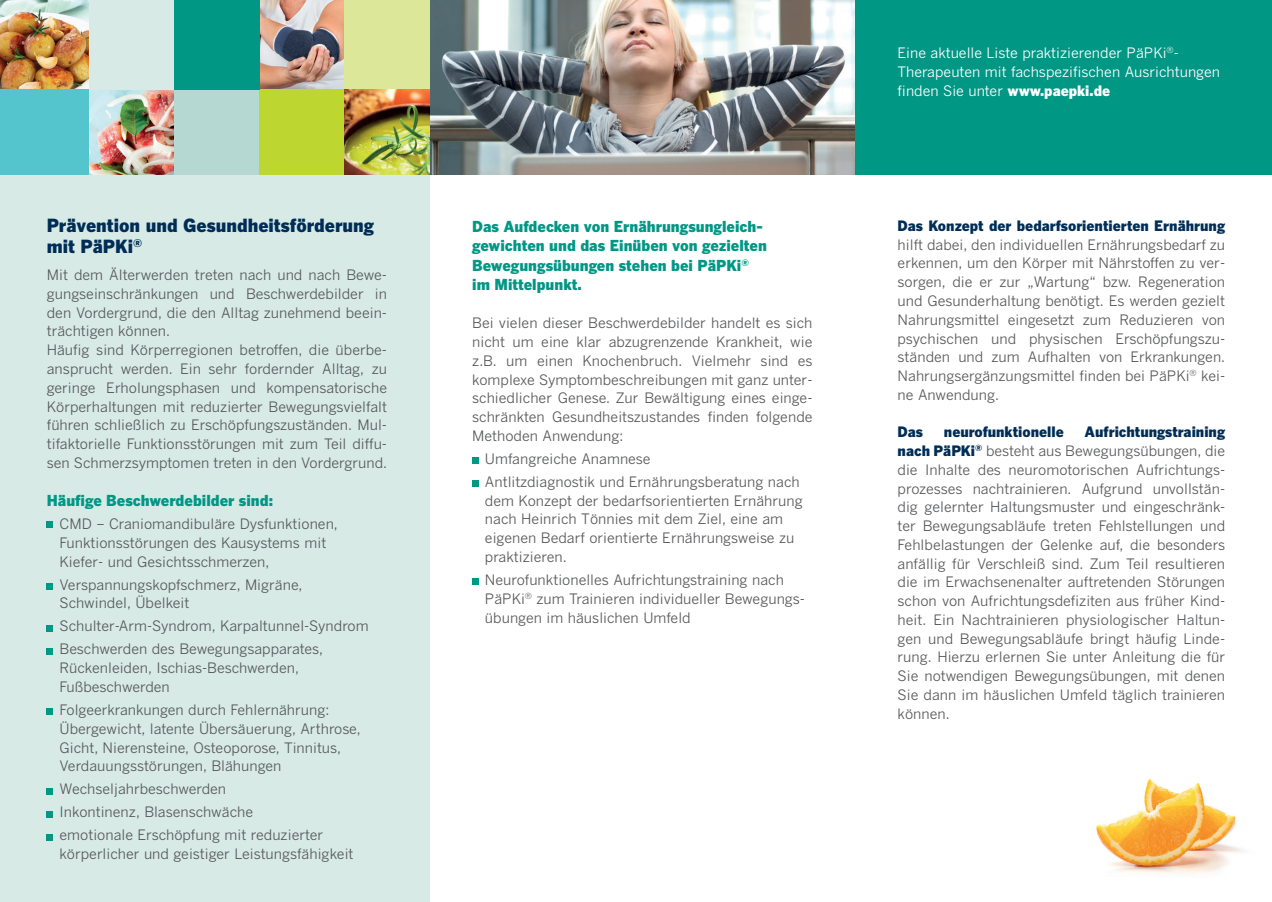
<style>
.page{position:relative;width:1272px;height:902px;background:#fff}
.page>*{position:absolute;margin:0;border:0;box-sizing:border-box;transform-origin:0 0}
.t1{font:900 18px/21px "Benton Gothic";color:#002d56}
.t2{font:900 15px/19.5px "Benton Gothic";color:#009785}
.t3{font:14.25px/18.8px "Benton Gothic";color:#57585a}
.t4{font:14.25px/18.8px "Benton Gothic";color:#fff}
.t5{font:900 14.25px "Benton Gothic";color:#002d56}
.s1{font-weight:900}
.s2{font-weight:900;color:#002d56}
</style>
<div class="page">
<div style="left:0;top:4px;width:429px;height:897px;background:#d7eae6"></div>
<img style="left:259px;top:0;width:85px;height:89px">
<img style="left:429px;top:0;width:426px;height:174px">
<div style="left:855px;top:0;width:416px;height:174px;background:#009785"></div>
<svg style="left:47px;top:521px;width:6px;height:6px"></svg>
<svg style="left:47px;top:583px;width:6px;height:6px"></svg>
<svg style="left:47px;top:625px;width:6px;height:6px"></svg>
<svg style="left:47px;top:648px;width:6px;height:6px"></svg>
<div style="left:47px;top:708px;width:6px;height:7px;background:#009785"></div>
<svg style="left:47px;top:788px;width:6px;height:6px"></svg>
<svg style="left:47px;top:811px;width:6px;height:6px"></svg>
<svg style="left:47px;top:834px;width:6px;height:6px"></svg>
<div style="left:472px;top:457px;width:6px;height:7px;background:#009785"></div>
<div style="left:472px;top:480px;width:6px;height:7px;background:#009785"></div>
<div style="left:472px;top:578px;width:6px;height:7px;background:#009785"></div>
<img style="left:1096px;top:779px;width:147px;height:95px">
<img style="left:0;top:0;width:89px;height:89px">
<div style="left:0;top:89px;width:89px;height:85px;background:#55c5cd"></div>
<img style="left:89px;top:90px;width:85px;height:84px">
<div style="left:174px;top:89px;width:85px;height:85px;background:#b6d8d2"></div>
<div style="left:259px;top:89px;width:85px;height:85px;background:#bed630"></div>
<div style="left:89px;top:0;width:85px;height:89px;background:#d7eae6"></div>
<div style="left:174px;top:0;width:85px;height:89px;background:#009785"></div>
<div style="left:344px;top:0;width:85px;height:89px;background:#dde799"></div>
<img style="left:344px;top:89px;width:85px;height:85px">
<p class="t1" style="left:47px;top:214px;width:329px">Prävention und Gesundheitsförderung mit PäPKi<sup>®</sup></p>
<p class="t3" style="left:47px;top:265px;width:342px">Mit dem Älterwerden treten nach und nach Bewe&shy;gungseinschränkungen und Beschwerdebilder in den Vordergrund, die den Alltag zunehmend beein&shy;trächtigen können.<br>Häufig sind Körperregionen betroffen, die überbe&shy;ansprucht werden. Ein sehr fordernder Alltag, zu geringe Erholungsphasen und kompensatorische Körperhaltungen mit reduzierter Bewegungsvielfalt führen schließlich zu Erschöpfungszuständen. Mul&shy;tifaktorielle Funktionsstörungen mit zum Teil diffu&shy;sen Schmerzsymptomen treten in den Vordergrund.</p>
<p class="t2" style="left:47px;top:490px;width:228px">Häufige Beschwerdebilder sind:</p>
<p class="t3" style="left:60px;top:514px;width:280px">CMD – Craniomandibuläre Dysfunktionen,<br>Funktionsstörungen des Kausystems mit<br>Kiefer- und Gesichtsschmerzen,</p>
<p class="t3" style="left:60px;top:574px;width:244px">Verspannungskopfschmerz, Migräne,<br>Schwindel, Übelkeit</p>
<p class="t3" style="left:60px;top:614px;width:311px;line-height:23px">Schulter-Arm-Syndrom, Karpaltunnel-Syndrom<br>Beschwerden des Bewegungsapparates,</p>
<p class="t3" style="left:60px;top:658px;width:241px">Rückenleiden, Ischias-Beschwerden,<br>Fußbeschwerden</p>
<p class="t3" style="left:60px;top:700px;width:302px">Folgeerkrankungen durch Fehlernährung:<br>Übergewicht, latente Übersäuerung, Arthrose, Gicht, Nierensteine, Osteoporose, Tinnitus, Verdauungsstörungen, Blähungen</p>
<p class="t3" style="left:60px;top:777px;width:265px;line-height:23px">Wechseljahrbeschwerden<br>Inkontinenz, Blasenschwäche emotionale Erschöpfung mit reduzierter</p>
<p class="t3" style="left:60px;top:844px;width:295px">körperlicher und geistiger Leistungsfähigkeit</p>
<p class="t2" style="left:472px;top:216px;width:296px">Das Aufdecken von Ernährungsungleich&shy;gewichten und das Einüben von gezielten Bewegungsübungen stehen bei PäPKi<sup>® </sup>im Mittelpunkt.</p>
<p class="t3" style="left:472px;top:313px;width:342px;text-align:justify">Bei vielen dieser Beschwerdebilder handelt es sich nicht um eine klar abzugrenzende Krankheit, wie z.B. um einen Knochenbruch. Vielmehr sind es komplexe Symptombeschreibungen mit ganz unter&shy;schiedlicher Genese. Zur Bewältigung eines einge&shy;schränkten Gesundheitszustandes finden folgende Methoden Anwendung:</p>
<p class="t3" style="left:485px;top:447px;width:316px;line-height:23px">Umfangreiche Anamnese<br>Antlitzdiagnostik und Ernährungsberatung nach</p>
<p class="t3" style="left:485px;top:491px;width:319px">dem Konzept der bedarfsorientierten Ernährung nach Heinrich Tönnies mit dem Ziel, eine am eigenen Bedarf orientierte Ernährungsweise zu praktizieren.</p>
<p class="t3" style="left:485px;top:570px;width:321px">Neurofunktionelles Aufrichtungstraining nach<br>PäPKi<sup>®</sup> zum Trainieren individueller Bewegungs&shy;übungen im häuslichen Umfeld</p>
<p class="t4" style="left:897px;top:43px;width:324px">Eine aktuelle Liste praktizierender PäPKi<sup>®</sup>-<br>Therapeuten mit fachspezifischen Ausrichtungen finden Sie unter <span class="s1">www.paepki.de</span></p>
<p class="t5" style="left:897px;top:217px;width:329px">Das Konzept der bedarfsorientierten Ernährung</p>
<p class="t3" style="left:897px;top:235px;width:329px;text-align:justify">hilft dabei, den individuellen Ernährungsbedarf zu erkennen, um den Körper mit Nährstoffen zu ver&shy;sorgen, die er zur „Wartung“ bzw. Regeneration und Gesunderhaltung benötigt. Es werden gezielt Nahrungsmittel eingesetzt zum Reduzieren von psychischen und physischen Erschöpfungszu&shy;ständen und zum Aufhalten von Erkrankungen.<br>Nahrungsergänzungsmittel finden bei PäPKi<sup>®</sup> kei&shy;ne Anwendung.</p>
<p class="t5" style="left:897px;top:423px;width:27px">Das</p>
<p class="t5" style="left:943px;top:423px;width:121px">neurofunktionelle</p>
<p class="t3" style="left:897px;top:422px;width:329px;text-align:justify;text-indent:187px"><span class="s2">Aufrichtungstraining nach PäPKi</span><sup>®</sup> besteht aus Bewegungsübungen, die die Inhalte des neuromotorischen Aufrichtungs&shy;prozesses nachtrainieren. Aufgrund unvollstän&shy;dig gelernter Haltungsmuster und eingeschränk&shy;ter Bewegungsabläufe treten Fehlstellungen und Fehlbelastungen der Gelenke auf, die besonders anfällig für Verschleiß sind. Zum Teil resultieren die im Erwachsenenalter auftretenden Störungen schon von Aufrichtungsdefiziten aus früher Kind&shy;heit. Ein Nachtrainieren physiologischer Haltun&shy;gen und Bewegungsabläufe bringt häufig Linde&shy;rung. Hierzu erlernen Sie unter Anleitung die für Sie notwendigen Bewegungsübungen, mit denen Sie dann im häuslichen Umfeld täglich trainieren können.</p>
</div>
